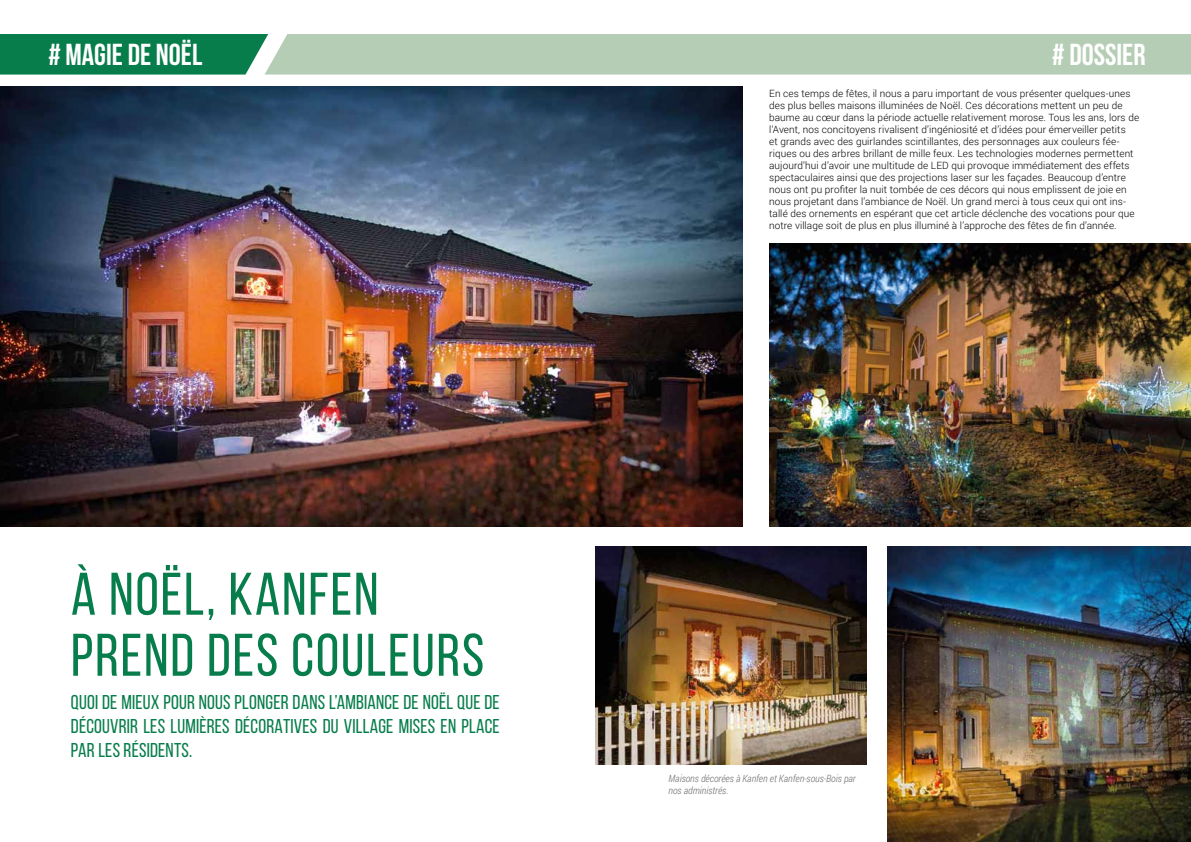
<style>
.page{position:relative;width:1191px;height:842px;background:#fff}
.page>*{position:absolute;margin:0;border:0;box-sizing:border-box;transform-origin:0 0}
.t1{font:60px/61px "Bebas Neue";letter-spacing:.03em;color:#077d4b}
.t2{font:700 30.3px "Bebas Neue";color:#fff}
.t3{font:20px/24px "Bebas Neue";letter-spacing:.01em;color:#077d4b}
.t4{font:300 10px/12px "Roboto";letter-spacing:.01em;color:#000}
.t5{font:italic 300 10px/12px "Roboto Condensed";color:#6f6f6f}
</style>
<div class="page">
<img style="left:0;top:86px;width:743px;height:441px">
<svg style="left:0;top:34px;width:1191px;height:41px;background:#91bda0"></svg>
<img style="left:769px;top:244px;width:422px;height:283px">
<img style="left:595px;top:546px;width:271px;height:218px">
<img style="left:887px;top:546px;width:304px;height:296px">
<h2 class="t2" style="left:48px;top:38px;width:156px"># MAGIE DE NOËL</h2>
<h2 class="t2" style="left:1052px;top:38px;width:95px"># DOSSIER</h2>
<p class="t4" style="left:769px;top:87px;width:371px">En ces temps de fêtes, il nous a paru important de vous présenter quelques-unes des plus belles maisons illuminées de Noël. Ces décorations mettent un peu de baume au cœur dans la période actuelle relativement morose. Tous les ans, lors de l’Avent, nos concitoyens rivalisent d’ingéniosité et d’idées pour émerveiller petits<br>et grands avec des guirlandes scintillantes, des personnages aux couleurs fée&shy;riques ou des arbres brillant de mille feux. Les technologies modernes permettent aujourd’hui d’avoir une multitude de LED qui provoque immédiatement des effets spectaculaires ainsi que des projections laser sur les façades. Beaucoup d’entre nous ont pu profiter la nuit tombée de ces décors qui nous emplissent de joie en nous projetant dans l’ambiance de Noël. Un grand merci à tous ceux qui ont ins&shy;tallé des ornements en espérant que cet article déclenche des vocations pour que notre village soit de plus en plus illuminé à l’approche des fêtes de fin d’année.</p>
<h1 class="t1" style="left:71px;top:563px;width:415px">À NOËL, KANFEN<br>PREND DES COULEURS</h1>
<h3 class="t3" style="left:71px;top:690px;width:102px">QUOI DE MIEUX POUR</h3>
<h3 class="t3" style="left:199px;top:690px;width:9px">NOUS</h3>
<h3 class="t3" style="left:234px;top:690px;width:67px">PLONGERDANS</h3>
<h3 class="t3" style="left:329px;top:690px;width:48px">L’AMBIANCE</h3>
<h3 class="t3" style="left:71px;top:690px;width:422px;text-indent:332px">DE NOËLQUEDE<br>DÉCOUVRIR LES LUMIÈRES DÉCORATIVES DU VILLAGE MISES EN PLACE<br>PAR LES RÉSIDENTS.</h3>
<p class="t5" style="left:668px;top:772px;width:189px">Maisons décorées à Kanfen et Kanfen-sous-Bois par nos administrés.</p>
</div>
